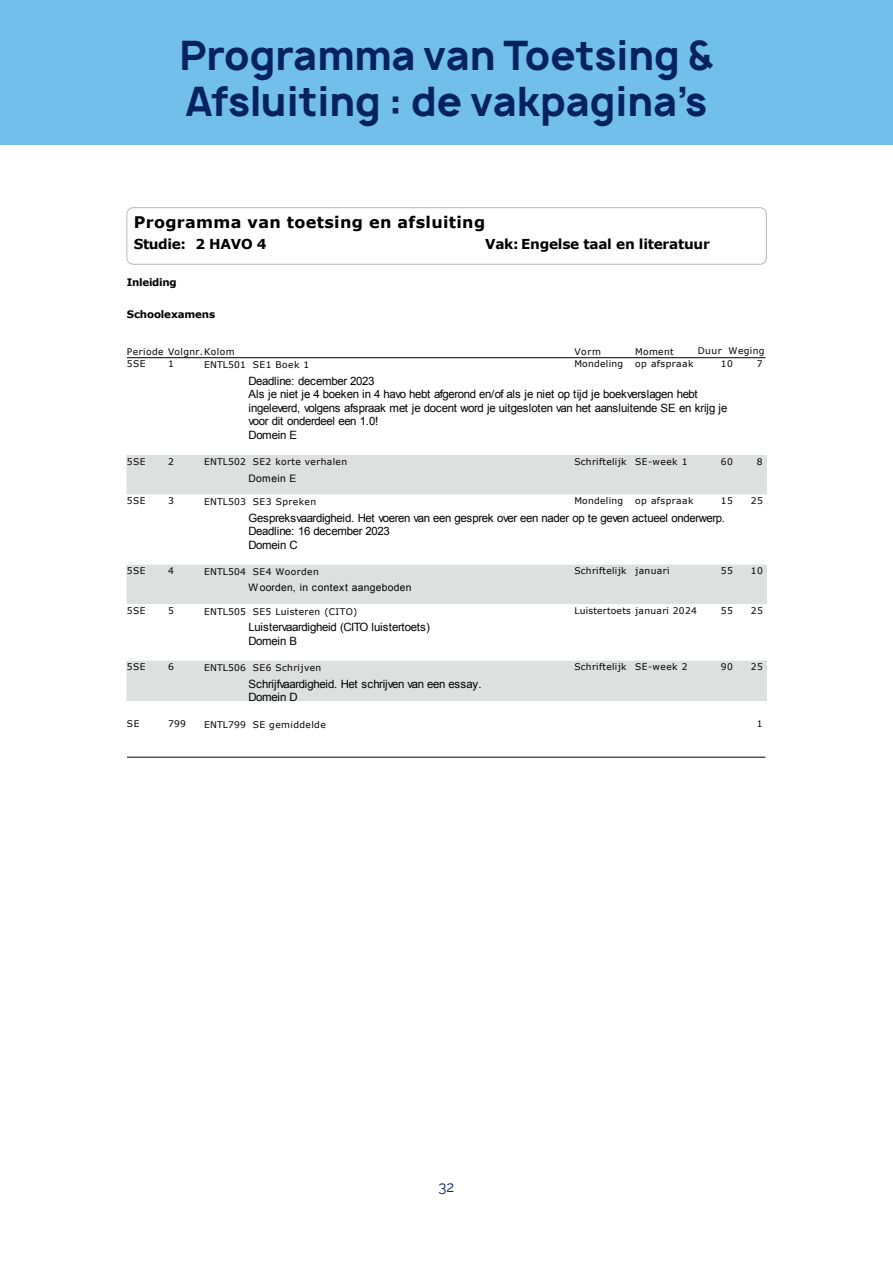
<style>
.page{position:relative;width:893px;height:1263px;background:#fff}
.page>*{position:absolute;margin:0;border:0;box-sizing:border-box;transform-origin:0 0}
.t1{font:700 39px/46.8px "Manrope";color:#072260}
.t2{font:700 16.05px "Verdana";letter-spacing:.02em;color:#000001}
.t3{font:15px "Raleway";color:#072260}
.t4{font:700 13.65px "Verdana";letter-spacing:-.02em;color:#000001}
.t5{font:11.4px/13.5px "Arial";letter-spacing:-.035em;color:#000001}
.t6{font:10.35px "Arial";letter-spacing:.025em;color:#000001}
.t7{font:700 10.35px "Verdana";letter-spacing:-.015em;color:#000001}
.t8{font:9.15px "Verdana";letter-spacing:.04em;color:#000001}
</style>
<div class="page">
<div style="left:126px;top:207px;width:641px;height:58px;border:1px solid #b4b7b7;border-radius:6px"></div>
<div style="left:126px;top:357px;width:641px;height:41px;border:1px solid #fff"></div>
<div style="left:127px;top:455px;width:639px;height:40px;background:#dedfdf"></div>
<div style="left:126px;top:494px;width:641px;height:41px;border:1px solid #fff"></div>
<div style="left:127px;top:565px;width:639px;height:40px;background:#dedfdf"></div>
<div style="left:126px;top:604px;width:641px;height:40px;border:1px solid #fff"></div>
<div style="left:127px;top:661px;width:639px;height:40px;background:#dedfdf"></div>
<div style="left:126px;top:717px;width:641px;height:41px;border:1px solid #fff"></div>
<hr style="left:127px;top:357px;width:638px;height:1px;background:#000001">
<hr style="left:127px;top:757px;width:638px;height:1px;background:#000001">
<div style="left:0;top:0;width:893px;height:145px;background:#72bfeb"></div>
<h1 class="t1" style="left:179px;top:32px;width:536px">Programma van Toetsing &amp;<br>Afsluiting : de vakpagina’s</h1>
<h2 class="t2" style="left:134px;top:212px;width:353px">Programma van toetsing en afsluiting</h2>
<p class="t4" style="left:134px;top:235px;width:134px">Studie: 2 HAVO 4</p>
<p class="t4" style="left:485px;top:235px;width:226px">Vak: Engelse taal en literatuur</p>
<p class="t7" style="left:127px;top:275px;width:51px">Inleiding</p>
<p class="t7" style="left:127px;top:308px;width:90px">Schoolexamens</p>
<p class="t8" style="left:127px;top:346px;width:109px">Periode Volgnr.Kolom</p>
<p class="t8" style="left:574px;top:346px;width:28px">Vorm</p>
<p class="t8" style="left:635px;top:346px;width:40px">Moment</p>
<p class="t8" style="left:698px;top:345px;width:68px">Duur Weging</p>
<p class="t8" style="left:127px;top:358px;width:20px">5SE</p>
<p class="t8" style="left:168px;top:358px;width:7px">1</p>
<p class="t8" style="left:204px;top:359px;width:107px">ENTL501 SE1 Boek 1</p>
<p class="t8" style="left:574px;top:358px;width:50px">Mondeling</p>
<p class="t8" style="left:635px;top:358px;width:60px">op afspraak</p>
<p class="t8" style="left:721px;top:358px;width:14px">10</p>
<p class="t8" style="left:757px;top:358px;width:7px">7</p>
<p class="t5" style="left:249px;top:374px;width:480px">Deadline: december 2023<br>Als je niet je 4 boeken in 4 havo hebt afgerond en/of als je niet op tijd je boekverslagen hebt ingeleverd, volgens afspraak met je docent word je uitgesloten van het aansluitende SE en krijg je voor dit onderdeel een 1.0!<br>Domein E</p>
<p class="t6" style="left:249px;top:471px;width:49px">Domein E</p>
<p class="t5" style="left:249px;top:511px;width:478px">Gespreksvaardigheid. Het voeren van een gesprek over een nader op te geven actueel onderwerp.<br>Deadline: 16 december 2023<br>Domein C</p>
<p class="t6" style="left:249px;top:580px;width:164px">Woorden, in context aangeboden</p>
<p class="t5" style="left:249px;top:621px;width:183px">Luistervaardigheid (CITO luistertoets)<br>Domein B</p>
<p class="t5" style="left:249px;top:677px;width:234px">Schrijfvaardigheid. Het schrijven van een essay.<br>Domein D</p>
<p class="t8" style="left:127px;top:455px;width:20px">5SE</p>
<p class="t8" style="left:168px;top:455px;width:7px">2</p>
<p class="t8" style="left:204px;top:456px;width:145px">ENTL502 SE2 korte verhalen</p>
<p class="t8" style="left:574px;top:455px;width:115px">Schriftelijk SE-week 1</p>
<p class="t8" style="left:721px;top:455px;width:14px">60</p>
<p class="t8" style="left:757px;top:455px;width:7px">8</p>
<p class="t8" style="left:127px;top:495px;width:20px">5SE</p>
<p class="t8" style="left:168px;top:495px;width:7px">3</p>
<p class="t8" style="left:204px;top:496px;width:114px">ENTL503 SE3 Spreken</p>
<p class="t8" style="left:574px;top:495px;width:50px">Mondeling</p>
<p class="t8" style="left:635px;top:495px;width:60px">op afspraak</p>
<p class="t8" style="left:721px;top:495px;width:14px">15</p>
<p class="t8" style="left:751px;top:495px;width:14px">25</p>
<p class="t8" style="left:127px;top:565px;width:20px">5SE</p>
<p class="t8" style="left:168px;top:565px;width:7px">4</p>
<p class="t8" style="left:204px;top:566px;width:116px">ENTL504 SE4 Woorden</p>
<p class="t8" style="left:574px;top:565px;width:97px">Schriftelijk januari</p>
<p class="t8" style="left:721px;top:565px;width:14px">55</p>
<p class="t8" style="left:751px;top:565px;width:14px">10</p>
<p class="t8" style="left:127px;top:605px;width:20px">5SE</p>
<p class="t8" style="left:168px;top:605px;width:7px">5</p>
<p class="t8" style="left:204px;top:605px;width:155px">ENTL505 SE5 Luisteren (CITO)</p>
<p class="t8" style="left:574px;top:605px;width:124px">Luistertoets januari 2024</p>
<p class="t8" style="left:721px;top:605px;width:14px">55</p>
<p class="t8" style="left:751px;top:605px;width:14px">25</p>
<p class="t8" style="left:127px;top:661px;width:20px">5SE</p>
<p class="t8" style="left:168px;top:661px;width:7px">6</p>
<p class="t8" style="left:204px;top:662px;width:119px">ENTL506 SE6 Schrijven</p>
<p class="t8" style="left:574px;top:661px;width:115px">Schriftelijk SE-week 2</p>
<p class="t8" style="left:721px;top:661px;width:14px">90</p>
<p class="t8" style="left:751px;top:661px;width:14px">25</p>
<p class="t8" style="left:127px;top:718px;width:14px">SE</p>
<p class="t8" style="left:168px;top:718px;width:20px">799</p>
<p class="t8" style="left:204px;top:719px;width:123px">ENTL799 SE gemiddelde</p>
<p class="t8" style="left:757px;top:718px;width:7px">1</p>
<h3 class="t3" style="left:439px;top:1178px;width:17px">32</h3>
</div>
